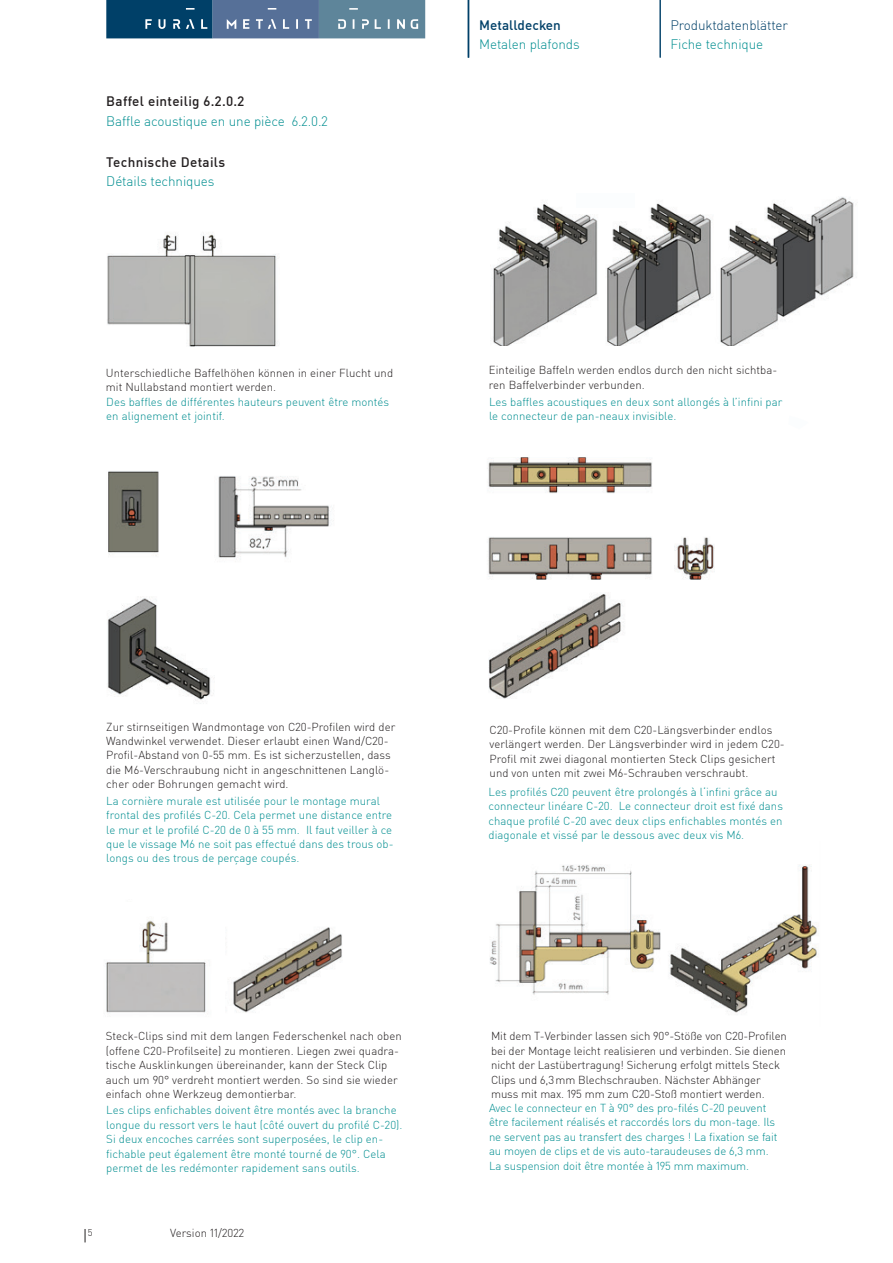
<style>
.page{position:relative;width:893px;height:1263px;background:#fff}
.page>*{position:absolute;margin:0;border:0;box-sizing:border-box;transform-origin:0 0}
.Metalit_DIN_Light_9{font:300 13.5px "DIN Pro";letter-spacing:-.01em;color:#008e90}
.Metalit_DIN_Light_9-2{font:500 13.5px "DIN Pro";letter-spacing:.025em;color:#231f20}
.Metalit_DIN_Light_9-3{font:300 13.5px "DIN Pro";letter-spacing:-.01em;color:#004068}
.Metalit_DIN_Light_9-4{font:500 13.5px "DIN Pro";letter-spacing:.005em;color:#004068}
.Metalit_DIN_Light_7{font:300 11.4px/14.4px "DIN Pro";color:#231f20}
.Metalit_DIN_Light_7-2{font:300 11.4px/14.4px "DIN Pro";color:#008e90}
.t1{font:300 9.6px "DIN Pro";color:#231f20}
</style>
<div class="page">
<svg style="left:106px;top:0;width:319px;height:38px;background:#466f8e"></svg>
<img style="left:107px;top:232px;width:171px;height:115px">
<img style="left:490px;top:865px;width:329px;height:148px">
<img style="left:105px;top:920px;width:101px;height:93px">
<img style="left:488px;top:457px;width:226px;height:123px">
<img style="left:488px;top:594px;width:135px;height:104px">
<img style="left:233px;top:927px;width:109px;height:86px">
<img style="left:493px;top:197px;width:361px;height:149px">
<div style="left:576px;top:193px;width:59px;height:15px;background:#fbfdfe"></div>
<img style="left:108px;top:471px;width:51px;height:85px">
<img style="left:218px;top:476px;width:116px;height:82px">
<img style="left:107px;top:598px;width:107px;height:102px">
<svg style="left:85px;top:1229px;width:1px;height:13px"></svg>
<hr style="left:468px;top:0;width:1px;height:58px;background:#004068">
<hr style="left:660px;top:0;width:1px;height:58px;background:#004068">
<p class="Metalit_DIN_Light_9-2" style="left:106px;top:91px;width:140px">Baffel einteilig 6.2.0.2</p>
<p class="Metalit_DIN_Light_9" style="left:106px;top:110px;width:223px">Baffle acoustique en une pièce 6.2.0.2</p>
<p class="Metalit_DIN_Light_9-2" style="left:106px;top:152px;width:120px">Technische Details</p>
<p class="Metalit_DIN_Light_9" style="left:106px;top:171px;width:110px">Détails techniques</p>
<p class="Metalit_DIN_Light_7" style="left:106px;top:364px;width:289px">Unterschiedliche Baffelhöhen können in einer Flucht und mit Nullabstand montiert werden.</p>
<p class="Metalit_DIN_Light_9-4" style="left:479px;top:14px;width:83px">Metalldecken</p>
<p class="Metalit_DIN_Light_9-3" style="left:670px;top:14px;width:119px">Produktdatenblätter</p>
<p class="Metalit_DIN_Light_9" style="left:479px;top:34px;width:102px">Metalen plafonds</p>
<p class="Metalit_DIN_Light_9" style="left:670px;top:34px;width:94px">Fiche technique</p>
<p class="Metalit_DIN_Light_7" style="left:489px;top:362px;width:290px">Einteilige Baffeln werden endlos durch den nicht sichtba&shy;ren Baffelverbinder verbunden.</p>
<p class="Metalit_DIN_Light_7-2" style="left:106px;top:393px;width:284px">Des baffles de différentes hauteurs peuvent être montés en alignement et jointif.</p>
<p class="Metalit_DIN_Light_7-2" style="left:489px;top:393px;width:295px">Les baffles acoustiques en deux sont allongés à l’infini par le connecteur de pan-neaux invisible.</p>
<p class="Metalit_DIN_Light_7" style="left:106px;top:718px;width:291px">Zur stirnseitigen Wandmontage von C20-Profilen wird der Wandwinkel verwendet. Dieser erlaubt einen Wand/C20- Profil-Abstand von 0-55 mm. Es ist sicherzustellen, dass die M6-Verschraubung nicht in angeschnittenen Langlö&shy;cher oder Bohrungen gemacht wird.</p>
<p class="Metalit_DIN_Light_7-2" style="left:106px;top:793px;width:289px">La cornière murale est utilisée pour le montage mural frontal des profilés C-20. Cela permet une distance entre le mur et le profilé C-20 de 0 à 55 mm. Il faut veiller à ce que le vissage M6 ne soit pas effectué dans des trous ob&shy;longs ou des trous de perçage coupés.</p>
<p class="Metalit_DIN_Light_7" style="left:106px;top:1028px;width:297px">Steck-Clips sind mit dem langen Federschenkel nach oben (offene C20-Profilseite) zu montieren. Liegen zwei quadra&shy;tische Ausklinkungen übereinander, kann der Steck Clip auch um 90° verdreht montiert werden. So sind sie wieder einfach ohne Werkzeug demontierbar.</p>
<p class="Metalit_DIN_Light_7-2" style="left:106px;top:1102px;width:298px">Les clips enfichables doivent être montés avec la branche longue du ressort vers le haut (côté ouvert du profilé C-20).<br>Si deux encoches carrées sont superposées, le clip en&shy;fichable peut également être monté tourné de 90°. Cela permet de les redémonter rapidement sans outils.</p>
<p class="t1" style="left:88px;top:1225px;width:6px">5</p>
<p class="Metalit_DIN_Light_7" style="left:170px;top:1225px;width:76px">Version 11/2022</p>
<p class="Metalit_DIN_Light_7" style="left:490px;top:722px;width:297px">C20-Profile können mit dem C20-Längsverbinder endlos verlängert werden. Der Längsverbinder wird in jedem C20- Profil mit zwei diagonal montierten Steck Clips gesichert und von unten mit zwei M6-Schrauben verschraubt.</p>
<p class="Metalit_DIN_Light_7-2" style="left:489px;top:784px;width:296px">Les profilés C20 peuvent être prolongés à l‘infini grâce au connecteur linéare C-20. Le connecteur droit est fixé dans chaque profilé C-20 avec deux clips enfichables montés en diagonale et vissé par le dessous avec deux vis M6.</p>
<p class="Metalit_DIN_Light_7" style="left:491px;top:1028px;width:297px">Mit dem T-Verbinder lassen sich 90°-Stöße von C20-Profilen bei der Montage leicht realisieren und verbinden. Sie dienen nicht der Lastübertragung! Sicherung erfolgt mittels Steck Clips und 6,3mm Blechschrauben. Nächster Abhänger muss mit max. 195 mm zum C20-Stoß montiert werden.</p>
<p class="Metalit_DIN_Light_7-2" style="left:489px;top:1100px;width:290px">Avec le connecteur en T à 90° des pro-filés C-20 peuvent être facilement réalisés et raccordés lors du mon-tage. Ils ne servent pas au transfert des charges ! La fixation se fait au moyen de clips et de vis auto-taraudeuses de 6,3 mm.<br>La suspension doit être montée à 195 mm maximum.</p>
</div>
